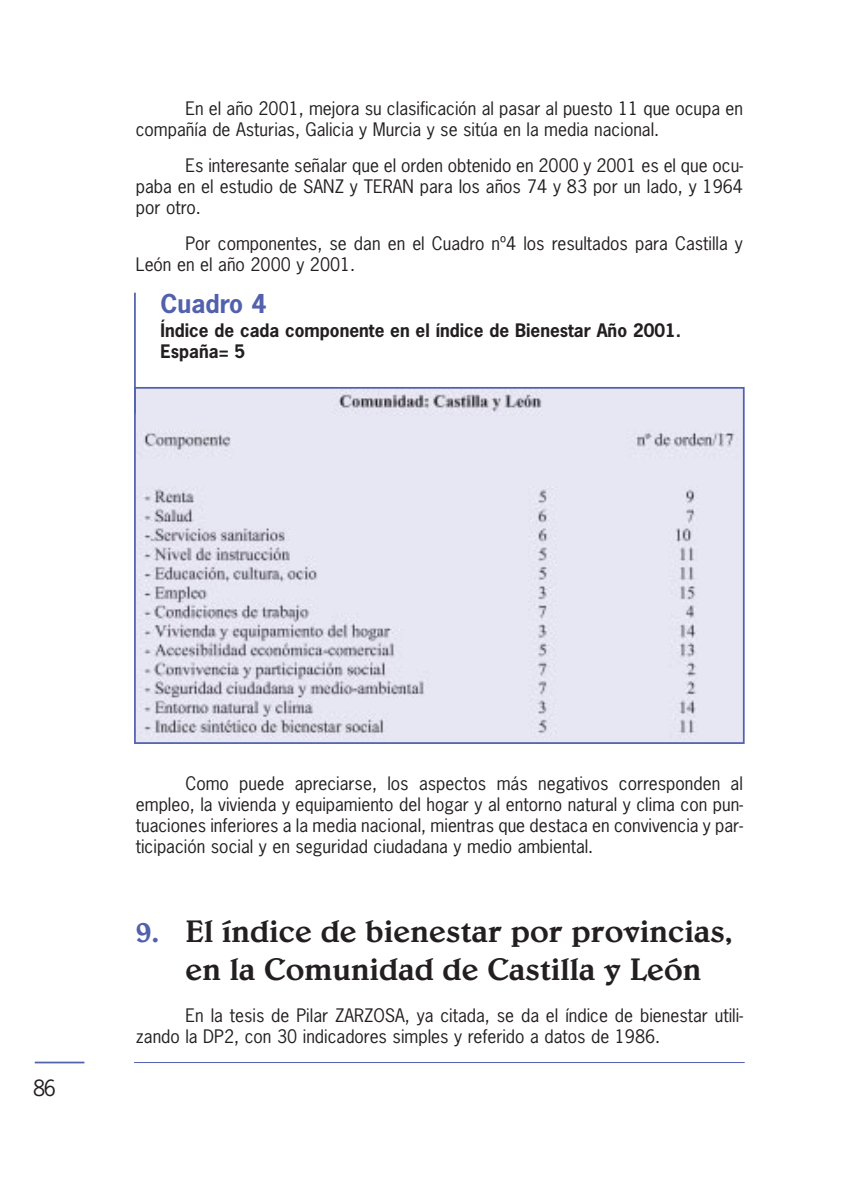
<style>
.page{position:relative;width:844px;height:1191px;background:#fff}
.page>*{position:absolute;margin:0;border:0;box-sizing:border-box;transform-origin:0 0}
.t1{font:500 31.5px/37.8px "Belwe";color:#231f20;text-align:center}
.t2{font:700 24.5px "News Gothic";color:#5261ac}
.t3{font:21px "News Gothic";color:#231f20}
.t4{font:17.5px/21px "News Gothic";color:#231f20}
.t5{font:700 17.5px/21px "News Gothic";color:#231f20}
.s1{color:#5261ac}
</style>
<div class="page">
<hr style="left:134px;top:1062px;width:610px;height:1px;background:#5261ac">
<hr style="left:35px;top:1061px;width:49px;height:2px;background:#5261ac">
<img style="left:137px;top:390px;width:603px;height:351px">
<div style="left:134px;top:387px;width:610px;height:357px;border:2px solid #5261ac"></div>
<hr style="left:134px;top:293px;width:2px;height:121px;background:#5261ac">
<p class="t4" style="left:136px;top:99px;width:608px;text-indent:50px">En el año 2001, mejora su clasificación al pasar al puesto 11 que ocupa en compañía de Asturias, Galicia y Murcia y se sitúa en la media nacional.</p>
<p class="t4" style="left:136px;top:156px;width:608px;text-align:justify;text-indent:50px">Es interesante señalar que el orden obtenido en 2000 y 2001 es el que ocu&shy;paba en el estudio de SANZ y TERAN para los años 74 y 83 por un lado, y 1964 por otro.</p>
<p class="t4" style="left:136px;top:234px;width:608px;text-indent:50px">Por componentes, se dan en el Cuadro nº4 los resultados para Castilla y<br>León en el año 2000 y 2001.</p>
<h2 class="t2" style="left:160px;top:294px;width:108px">Cuadro 4</h2>
<p class="t5" style="left:160px;top:322px;width:522px">Índice de cada componente en el índice de Bienestar Año 2001.<br>España= 5</p>
<p class="t3" style="left:33px;top:1079px;width:24px">86</p>
<p class="t4" style="left:136px;top:774px;width:608px;text-align:justify;text-indent:50px">Como puede apreciarse, los aspectos más negativos corresponden al empleo, la vivienda y equipamiento del hogar y al entorno natural y clima con pun&shy;tuaciones inferiores a la media nacional, mientras que destaca en convivencia y par&shy;ticipación social y en seguridad ciudadana y medio ambiental.</p>
<h1 class="t1" style="left:136px;top:914px;width:598px"><span class="s1">9.</span> El índice de bienestar por provincias, en la Comunidad de Castilla y León</h1>
<p class="t4" style="left:136px;top:1006px;width:608px;text-indent:50px">En la tesis de Pilar ZARZOSA, ya citada, se da el índice de bienestar utili&shy;zando la DP2, con 30 indicadores simples y referido a datos de 1986.</p>
</div>
